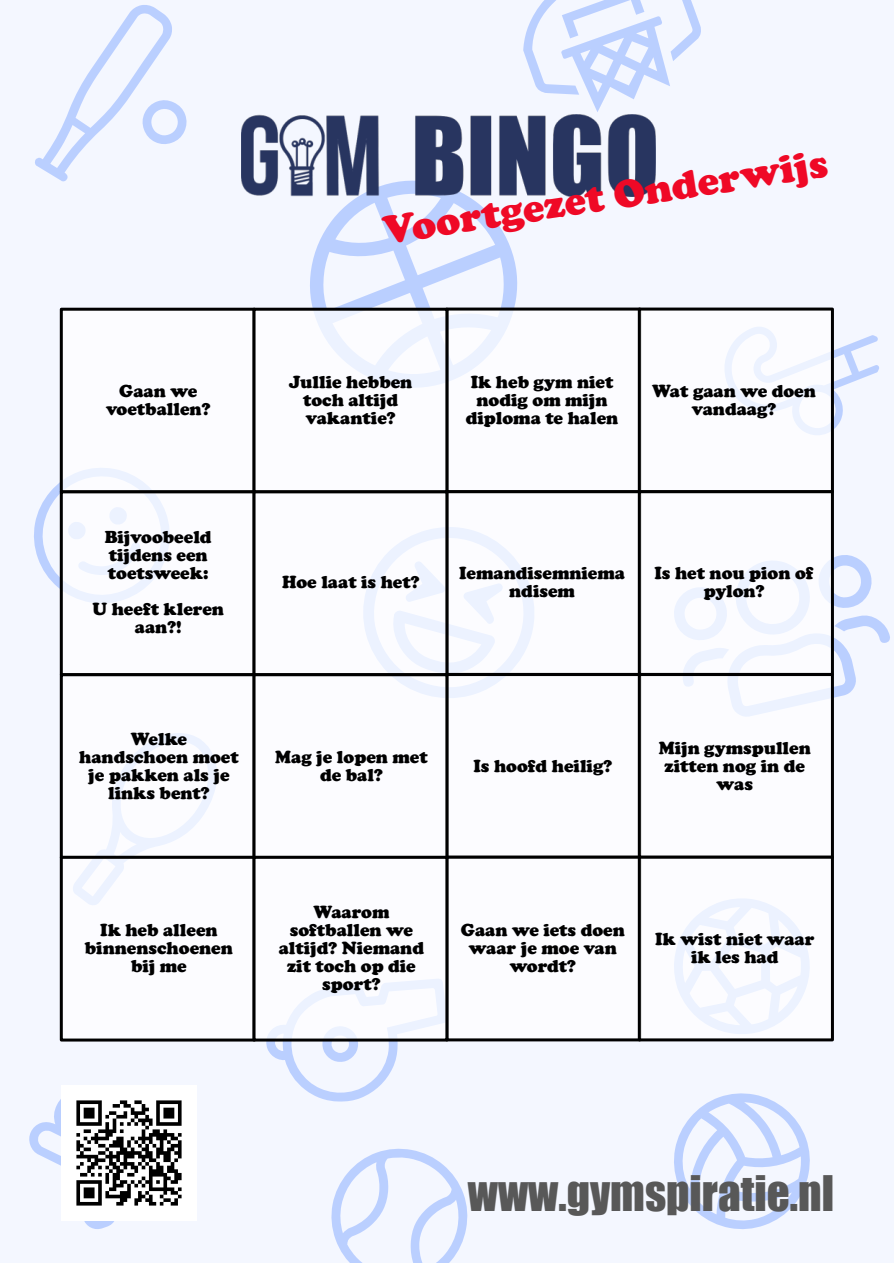
<style>
.page{position:relative;width:894px;height:1263px;background:#fff}
.page>*{position:absolute;margin:0;border:0;box-sizing:border-box;transform-origin:0 0}
.t1{font:45px "Impact";color:#585858}
.t2{font:900 40.2px "Cooper";color:#ef0926}
.t3{font:900 18px/18px "Cooper";color:#000;text-align:center}
</style>
<div class="page">
<div style="left:0;top:0;width:893px;height:1263px;background:#f4f7ff"></div>
<img style="left:241px;top:114px;width:414px;height:83px">
<div style="left:61px;top:309px;width:193px;height:183px;background:#fff"></div>
<div style="left:60px;top:308px;width:196px;height:185px;border:3px solid #000"></div>
<div style="left:446px;top:309px;width:193px;height:183px;background:#fff"></div>
<div style="left:254px;top:309px;width:193px;height:183px;background:#fff"></div>
<div style="left:252px;top:308px;width:196px;height:185px;border:3px solid #000"></div>
<div style="left:639px;top:309px;width:193px;height:183px;background:#fff"></div>
<div style="left:637px;top:308px;width:196px;height:185px;border:3px solid #000"></div>
<div style="left:61px;top:675px;width:193px;height:182px;background:#fff"></div>
<div style="left:446px;top:674px;width:193px;height:183px;background:#fff"></div>
<div style="left:254px;top:675px;width:193px;height:182px;background:#fff"></div>
<div style="left:252px;top:673px;width:196px;height:186px;border:3px solid #000"></div>
<div style="left:639px;top:674px;width:193px;height:183px;background:#fff"></div>
<div style="left:637px;top:673px;width:196px;height:186px;border:3px solid #000"></div>
<div style="left:61px;top:492px;width:193px;height:182px;background:#fff"></div>
<div style="left:60px;top:490px;width:196px;height:186px;border:3px solid #000"></div>
<div style="left:446px;top:492px;width:193px;height:182px;background:#fff"></div>
<div style="left:445px;top:490px;width:196px;height:186px;border:3px solid #000"></div>
<div style="left:254px;top:492px;width:193px;height:182px;background:#fff"></div>
<div style="left:252px;top:490px;width:196px;height:186px;border:3px solid #000"></div>
<div style="left:639px;top:492px;width:193px;height:182px;background:#fff"></div>
<div style="left:637px;top:490px;width:196px;height:186px;border:3px solid #000"></div>
<div style="left:61px;top:857px;width:193px;height:183px;background:#fff"></div>
<div style="left:60px;top:856px;width:196px;height:185px;border:3px solid #000"></div>
<div style="left:446px;top:857px;width:193px;height:183px;background:#fff"></div>
<div style="left:445px;top:856px;width:196px;height:185px;border:3px solid #000"></div>
<div style="left:254px;top:857px;width:193px;height:183px;background:#fff"></div>
<div style="left:252px;top:856px;width:196px;height:185px;border:3px solid #000"></div>
<div style="left:639px;top:857px;width:193px;height:183px;background:#fff"></div>
<div style="left:637px;top:856px;width:196px;height:185px;border:3px solid #000"></div>
<img style="left:170px;top:1086px;width:26px;height:134px">
<svg style="left:505px;top:114px;width:150px;height:15px"></svg>
<svg style="left:258px;top:921px;width:228px;height:121px"></svg>
<svg style="left:59px;top:722px;width:187px;height:188px"></svg>
<svg style="left:655px;top:1037px;width:172px;height:5px"></svg>
<svg style="left:276px;top:147px;width:275px;height:274px"></svg>
<svg style="left:710px;top:307px;width:124px;height:142px"></svg>
<svg style="left:661px;top:538px;width:233px;height:191px"></svg>
<svg style="left:61px;top:1085px;width:109px;height:136px"></svg>
<svg style="left:343px;top:507px;width:211px;height:210px"></svg>
<svg style="left:59px;top:449px;width:130px;height:173px"></svg>
<h2 class="t2" style="left:380px;top:208px;width:450px;rotate:-9deg">Voortgezet Onderwijs</h2>
<p class="t3" style="left:106px;top:382px;width:106px">Gaan we voetballen?</p>
<p class="t3" style="left:289px;top:373px;width:125px">Jullie hebben toch altijd vakantie?</p>
<p class="t3" style="left:465px;top:373px;width:154px">Ik heb gym niet nodig om mijn diploma te halen</p>
<p class="t3" style="left:652px;top:382px;width:165px">Wat gaan we doen vandaag?</p>
<p class="t3" style="left:105px;top:528px;width:108px;text-align:left">Bijvoobeeld tijdens een toetsweek:</p>
<p class="t3" style="left:92px;top:600px;width:133px">U heeft kleren aan?!</p>
<p class="t3" style="left:282px;top:573px;width:139px">Hoe laat is het?</p>
<p class="t3" style="left:459px;top:564px;width:167px">Iemandisemniema ndisem</p>
<p class="t3" style="left:654px;top:564px;width:160px">Is het nou pion of pylon?</p>
<p class="t3" style="left:79px;top:730px;width:161px">Welke handschoen moet je pakken als je links bent?</p>
<p class="t3" style="left:275px;top:748px;width:154px">Mag je lopen met de bal?</p>
<p class="t3" style="left:473px;top:757px;width:140px">Is hoofd heilig?</p>
<p class="t3" style="left:658px;top:739px;width:153px">Mijn gymspullen zitten nog in de was</p>
<p class="t3" style="left:85px;top:921px;width:149px">Ik heb alleen binnenschoenen bij me</p>
<p class="t3" style="left:279px;top:903px;width:147px">Waarom softballen we altijd? Niemand zit toch op die sport?</p>
<p class="t3" style="left:460px;top:921px;width:166px">Gaan we iets doen waar je moe van wordt?</p>
<p class="t3" style="left:655px;top:930px;width:161px">Ik wist niet waar ik les had</p>
<h1 class="t1" style="left:468px;top:1159px;width:367px">www.gymspiratie.nl</h1>
</div>
